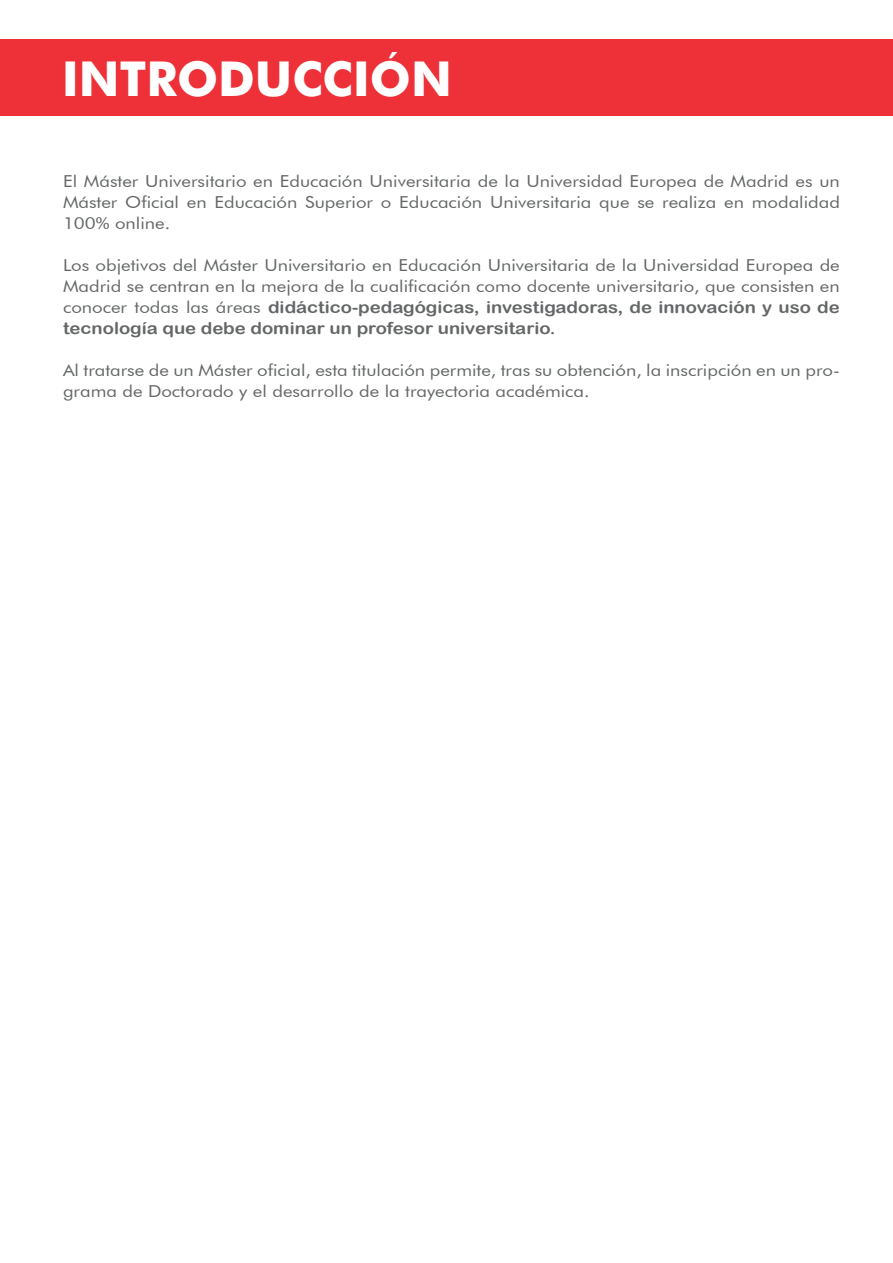
<style>
.page{position:relative;width:893px;height:1263px;background:#fff}
.page>*{position:absolute;margin:0;border:0;box-sizing:border-box;transform-origin:0 0}
.t1{font:700 48px "Futura";color:#fff}
.t2{font:16.5px/21px "Futura BT";color:#646667;scale:1.12 1}
.t3{font:16.5px/21px "Arial Rounded MT Bold";color:#646667;scale:1.12 1}
.s1{font-family:"Futura BT"}
</style>
<div class="page">
<div style="left:0;top:39px;width:893px;height:76px;background:#ee3038"></div>
<h1 class="t1" style="left:62px;top:44px;width:392px">INTRODUCCIÓN</h1>
<p class="t2" style="left:63px;top:170px;width:695px;text-align:justify">El Máster Universitario en Educación Universitaria de la Universidad Europea de Madrid es un Máster Oficial en Educación Superior o Educación Universitaria que se realiza en modalidad 100% online.</p>
<p class="t2" style="left:63px;top:254px;width:695px">Los objetivos del Máster Universitario en Educación Universitaria de la Universidad Europea de<br>Madrid se centran en la mejora de la cualificación como docente universitario, que consisten en</p>
<p class="t3" style="left:63px;top:296px;width:695px"><span class="s1">conocer todas las áreas</span> didáctico-pedagógicas, investigadoras, de innovación y uso de tecnología que debe dominar un profesor universitario.</p>
<p class="t2" style="left:63px;top:359px;width:695px">Al tratarse de un Máster oficial, esta titulación permite, tras su obtención, la inscripción en un pro&shy;grama de Doctorado y el desarrollo de la trayectoria académica.</p>
</div>
